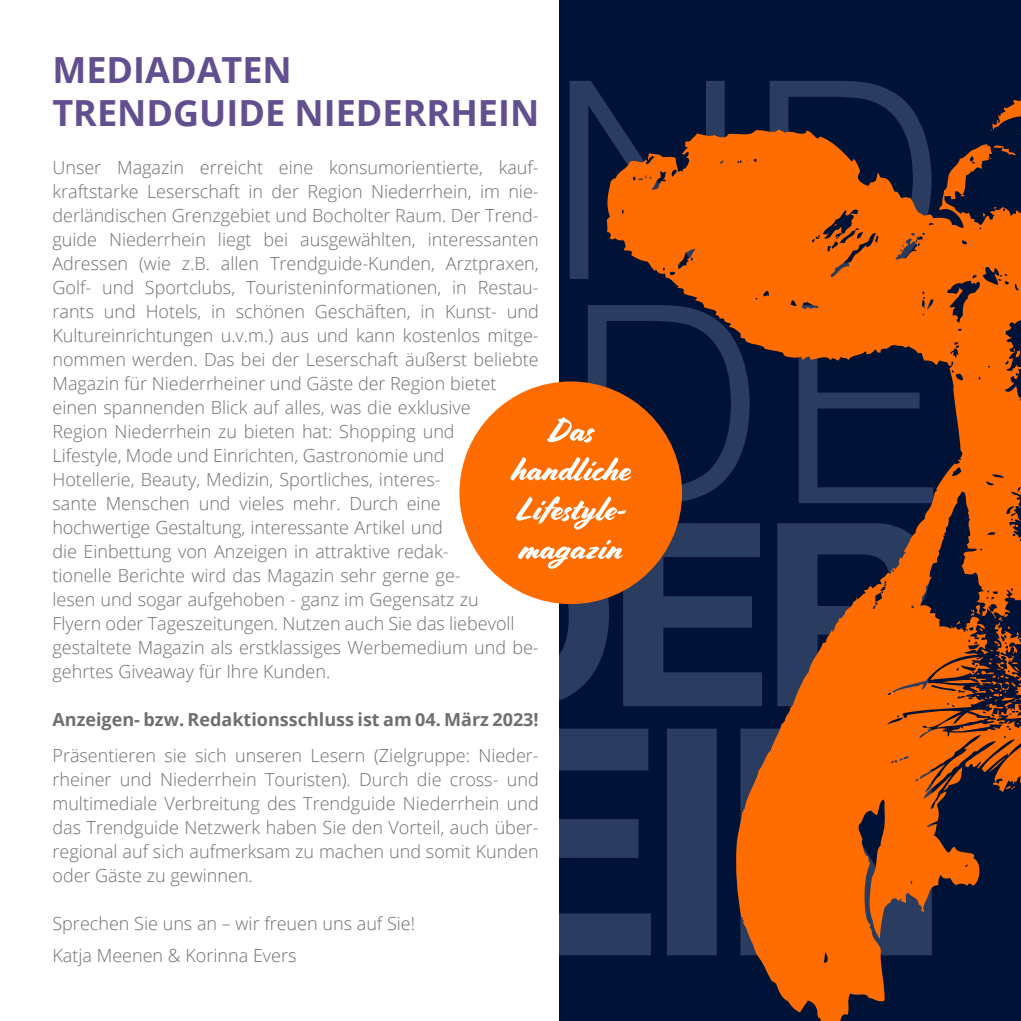
<style>
.page{position:relative;width:1021px;height:1021px;background:#fff}
.page>*{position:absolute;margin:0;border:0;box-sizing:border-box;transform-origin:0 0}
.t1{font:700 36px/43.2px "Open Sans";color:#624f90}
.t2{font:300 18px/24px "Open Sans";color:#706f6f}
.t3{font:700 18px "Open Sans";color:#706f6f}
</style>
<div class="page">
<div style="left:558px;top:0;width:462px;height:1020px;background:#001235"></div>
<svg style="left:558px;top:728px;width:47px;height:227px;fill:#2a3c60"></svg>
<svg style="left:558px;top:599px;width:47px;height:107px;fill:#2a3c60"></svg>
<svg style="left:558px;top:300px;width:47px;height:86px"></svg>
<svg style="left:558px;top:81px;width:365px;height:198px"></svg>
<svg style="left:605px;top:129px;width:415px;height:891px"></svg>
<svg style="left:996px;top:737px;width:3px;height:5px"></svg>
<svg style="left:944px;top:737px;width:5px;height:5px"></svg>
<svg style="left:866px;top:609px;width:7px;height:4px"></svg>
<svg style="left:1004px;top:487px;width:3px;height:5px"></svg>
<svg style="left:917px;top:348px;width:4px;height:4px"></svg>
<svg style="left:982px;top:100px;width:38px;height:172px"></svg>
<svg style="left:930px;top:605px;width:90px;height:122px"></svg>
<svg style="left:989px;top:756px;width:18px;height:15px"></svg>
<svg style="left:943px;top:761px;width:25px;height:30px"></svg>
<svg style="left:1005px;top:784px;width:16px;height:6px"></svg>
<div style="left:459px;top:381px;width:223px;height:223px;background:#ff6c00;border-radius:50%"></div>
<svg style="left:518px;top:540px;width:105px;height:29px"></svg>
<svg style="left:516px;top:496px;width:110px;height:33px"></svg>
<svg style="left:510px;top:457px;width:121px;height:24px"></svg>
<svg style="left:547px;top:416px;width:48px;height:26px"></svg>
<h1 class="t1" style="left:52px;top:47px;width:488px">MEDIADATEN<br>TRENDGUIDE NIEDERRHEIN</h1>
<p class="t2" style="left:52px;top:155px;width:488px">Unser Magazin erreicht eine konsumorientierte, kauf&shy;kraftstarke Leserschaft in der Region Niederrhein, im nie&shy;derländischen Grenzgebiet und Bocholter Raum. Der Trend&shy;guide Niederrhein liegt bei ausgewählten, interessanten Adressen (wie z.B. allen Trendguide-Kunden, Arztpraxen, Golf- und Sportclubs, Touristeninformationen, in Restau&shy;rants und Hotels, in schönen Geschäften, in Kunst- und Kultureinrichtungen u.v.m.) aus und kann kostenlos mitge&shy;nommen werden. Das bei der Leserschaft äußerst beliebte Magazin für Niederrheiner und Gäste der Region bietet einen spannenden Blick auf alles, was die exklusive<br>Region Niederrhein zu bieten hat: Shopping und<br>Lifestyle, Mode und Einrichten, Gastronomie und<br>Hotellerie, Beauty, Medizin, Sportliches, interes-<br>sante Menschen und vieles mehr. Durch eine hochwertige Gestaltung, interessante Artikel und<br>die Einbettung von Anzeigen in attraktive redak-<br>tionelle Berichte wird das Magazin sehr gerne ge-<br>lesen und sogar aufgehoben - ganz im Gegensatz zu<br>Flyern oder Tageszeitungen. Nutzen auch Sie das liebevoll gestaltete Magazin als erstklassiges Werbemedium und be&shy;gehrtes Giveaway für Ihre Kunden.</p>
<p class="t3" style="left:52px;top:706px;width:488px">Anzeigen- bzw. Redaktionsschluss ist am 04. März 2023!</p>
<p class="t2" style="left:52px;top:743px;width:488px;text-align:justify">Präsentieren sie sich unseren Lesern (Zielgruppe: Nieder&shy;rheiner und Niederrhein Touristen). Durch die cross- und multimediale Verbreitung des Trendguide Niederrhein und das Trendguide Netzwerk haben Sie den Vorteil, auch über&shy;regional auf sich aufmerksam zu machen und somit Kunden oder Gäste zu gewinnen.</p>
<p class="t2" style="left:52px;top:907px;width:364px;line-height:32px">Sprechen Sie uns an – wir freuen uns auf Sie!<br>Katja Meenen &amp; Korinna Evers</p>
</div>
